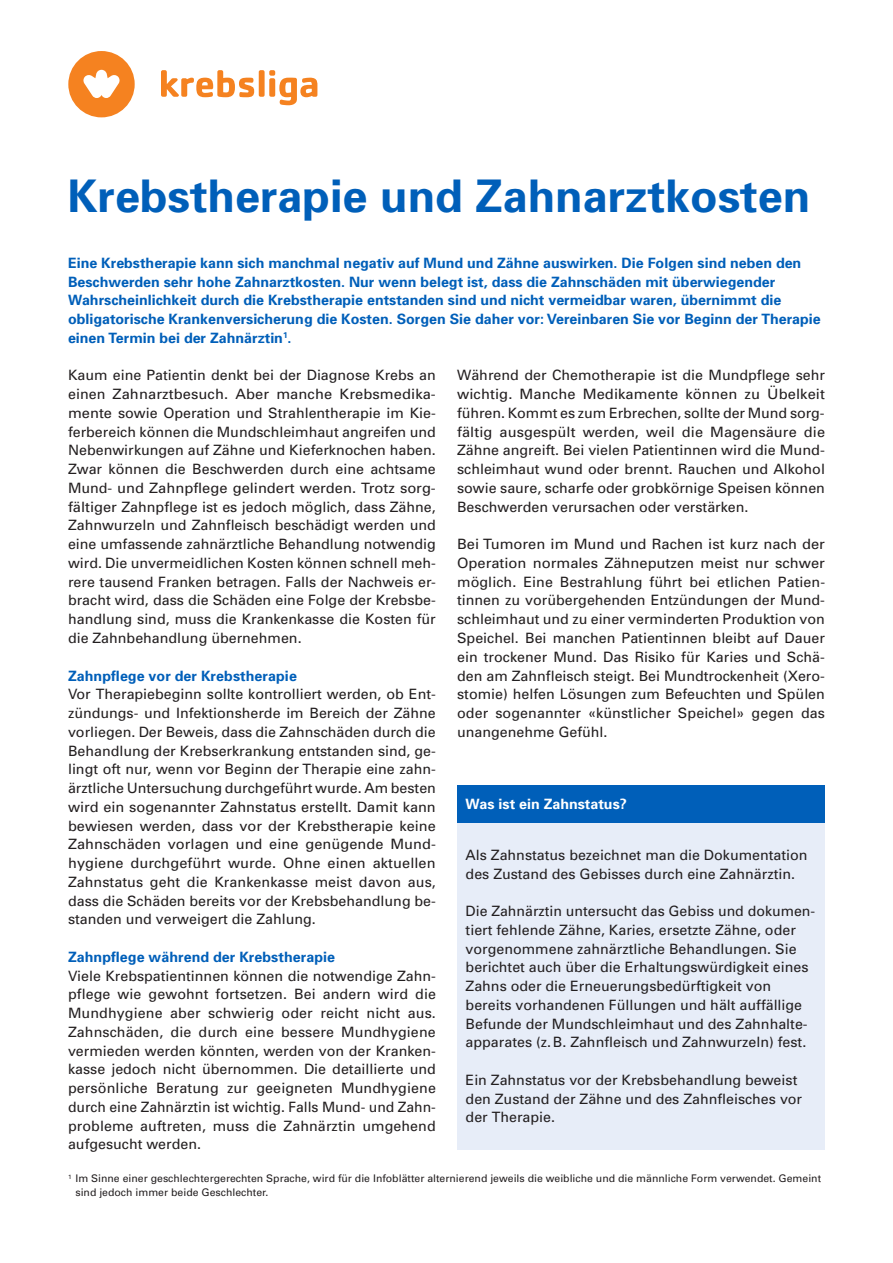
<style>
.page{position:relative;width:893px;height:1263px;background:#fff}
.page>*{position:absolute;margin:0;border:0;box-sizing:border-box;transform-origin:0 0}
.t1{font:700 45px "Univers";color:#005fb9}
.t2{font:14.25px/18.8px "Univers";color:#231f20;text-align:justify}
.t3{font:700 14.25px/18.8px "Univers";color:#005fb9}
.t4{font:700 14.25px "Univers";color:#fff}
.t5{font:10.5px/13.5px "Univers";color:#231f20}
</style>
<div class="page">
<svg style="left:68px;top:51px;width:67px;height:66px"></svg>
<svg style="left:161px;top:70px;width:93px;height:27px"></svg>
<div style="left:259px;top:70px;width:6px;height:27px;background:#f58220;border-radius:2px"></div>
<svg style="left:269px;top:70px;width:48px;height:35px"></svg>
<div style="left:457px;top:797px;width:368px;height:352px;background:#e7edf8"></div>
<div style="left:457px;top:785px;width:368px;height:38px;background:#005fb9"></div>
<h1 class="t1" style="left:68px;top:167px;width:744px">Krebstherapie und Zahnarztkosten</h1>
<p class="t3" style="left:68px;top:253px;width:754px">Eine Krebstherapie kann sich manchmal negativ auf Mund und Zähne auswirken. Die Folgen sind neben den Beschwerden sehr hohe Zahnarztkosten. Nur wenn belegt ist, dass die Zahnschäden mit überwiegender Wahrscheinlichkeit durch die Krebstherapie entstanden sind und nicht vermeidbar waren, übernimmt die obligatorische Krankenversicherung die Kosten. Sorgen Sie daher vor: Vereinbaren Sie vor Beginn der Therapie einen Termin bei der Zahnärztin<sup>1</sup>.</p>
<p class="t2" style="left:457px;top:366px;width:370px">Während der Chemotherapie ist die Mundpflege sehr wichtig. Manche Medikamente können zu Übelkeit führen. Kommt es zum Erbrechen, sollte der Mund sorg&shy;fältig ausgespült werden, weil die Magensäure die Zähne angreift. Bei vielen Patientinnen wird die Mund&shy;schleimhaut wund oder brennt. Rauchen und Alkohol sowie saure, scharfe oder grobkörnige Speisen können Beschwerden verursachen oder verstärken.</p>
<p class="t2" style="left:457px;top:534px;width:370px">Bei Tumoren im Mund und Rachen ist kurz nach der Operation normales Zähneputzen meist nur schwer möglich. Eine Bestrahlung führt bei etlichen Patien&shy;tinnen zu vorübergehenden Entzündungen der Mund&shy;schleimhaut und zu einer verminderten Produktion von Speichel. Bei manchen Patientinnen bleibt auf Dauer ein trockener Mund. Das Risiko für Karies und Schä&shy;den am Zahnfleisch steigt. Bei Mundtrockenheit (Xero&shy;stomie) helfen Lösungen zum Befeuchten und Spülen oder sogenannter «künstlicher Speichel» gegen das unangenehme Gefühl.</p>
<p class="t2" style="left:68px;top:366px;width:369px">Kaum eine Patientin denkt bei der Diagnose Krebs an einen Zahnarztbesuch. Aber manche Krebsmedika&shy;mente sowie Operation und Strahlentherapie im Kie&shy;ferbereich können die Mundschleimhaut angreifen und Nebenwirkungen auf Zähne und Kieferknochen haben.<br>Zwar können die Beschwerden durch eine achtsame Mund- und Zahnpflege gelindert werden. Trotz sorg&shy;fältiger Zahnpflege ist es jedoch möglich, dass Zähne, Zahnwurzeln und Zahnfleisch beschädigt werden und eine umfassende zahnärztliche Behandlung notwendig wird. Die unvermeidlichen Kosten können schnell meh&shy;rere tausend Franken betragen. Falls der Nachweis er&shy;bracht wird, dass die Schäden eine Folge der Krebsbe&shy;handlung sind, muss die Krankenkasse die Kosten für die Zahnbehandlung übernehmen.</p>
<p class="t3" style="left:68px;top:666px;width:230px">Zahnpflege vor der Krebstherapie</p>
<p class="t2" style="left:68px;top:685px;width:369px">Vor Therapiebeginn sollte kontrolliert werden, ob Ent&shy;zündungs- und Infektionsherde im Bereich der Zähne vorliegen. Der Beweis, dass die Zahnschäden durch die Behandlung der Krebserkrankung entstanden sind, ge&shy;lingt oft nur, wenn vor Beginn der Therapie eine zahn&shy;ärztliche Untersuchung durchgeführt wurde. Am besten wird ein sogenannter Zahnstatus erstellt. Damit kann bewiesen werden, dass vor der Krebstherapie keine Zahnschäden vorlagen und eine genügende Mund&shy;hygiene durchgeführt wurde. Ohne einen aktuellen Zahnstatus geht die Krankenkasse meist davon aus, dass die Schäden bereits vor der Krebsbehandlung be&shy;standen und verweigert die Zahlung.</p>
<p class="t3" style="left:68px;top:947px;width:269px">Zahnpflege während der Krebstherapie</p>
<p class="t2" style="left:68px;top:966px;width:369px">Viele Krebspatientinnen können die notwendige Zahn&shy;pflege wie gewohnt fortsetzen. Bei andern wird die Mundhygiene aber schwierig oder reicht nicht aus.<br>Zahnschäden, die durch eine bessere Mundhygiene vermieden werden könnten, werden von der Kranken&shy;kasse jedoch nicht übernommen. Die detaillierte und persönliche Beratung zur geeigneten Mundhygiene durch eine Zahnärztin ist wichtig. Falls Mund- und Zahn&shy;probleme auftreten, muss die Zahnärztin umgehend aufgesucht werden.</p>
<p class="t4" style="left:466px;top:794px;width:163px">Was ist ein Zahnstatus?</p>
<p class="t2" style="left:466px;top:845px;width:344px">Als Zahnstatus bezeichnet man die Dokumentation des Zustand des Gebisses durch eine Zahnärztin.</p>
<p class="t2" style="left:466px;top:901px;width:351px;text-align:left">Die Zahnärztin untersucht das Gebiss und dokumen&shy;tiert fehlende Zähne, Karies, ersetzte Zähne, oder vorgenommene zahnärztliche Behandlungen. Sie berichtet auch über die Erhaltungswürdigkeit eines Zahns oder die Erneuerungsbedürftigkeit von bereits vorhandenen Füllungen und hält auffällige Befunde der Mundschleimhaut und des Zahnhalte&shy;apparates (z.B. Zahnfleisch und Zahnwurzeln) fest.</p>
<p class="t2" style="left:466px;top:1070px;width:338px;text-align:left">Ein Zahnstatus vor der Krebsbehandlung beweist den Zustand der Zähne und des Zahnfleisches vor der Therapie.</p>
<p class="t5" style="left:75px;top:1171px;width:747px;text-indent:-7px"><sup>1</sup> Im Sinne einer geschlechtergerechten Sprache, wird für die Infoblätter alternierend jeweils die weibliche und die männliche Form verwendet. Gemeint sind jedoch immer beide Geschlechter.</p>
</div>
